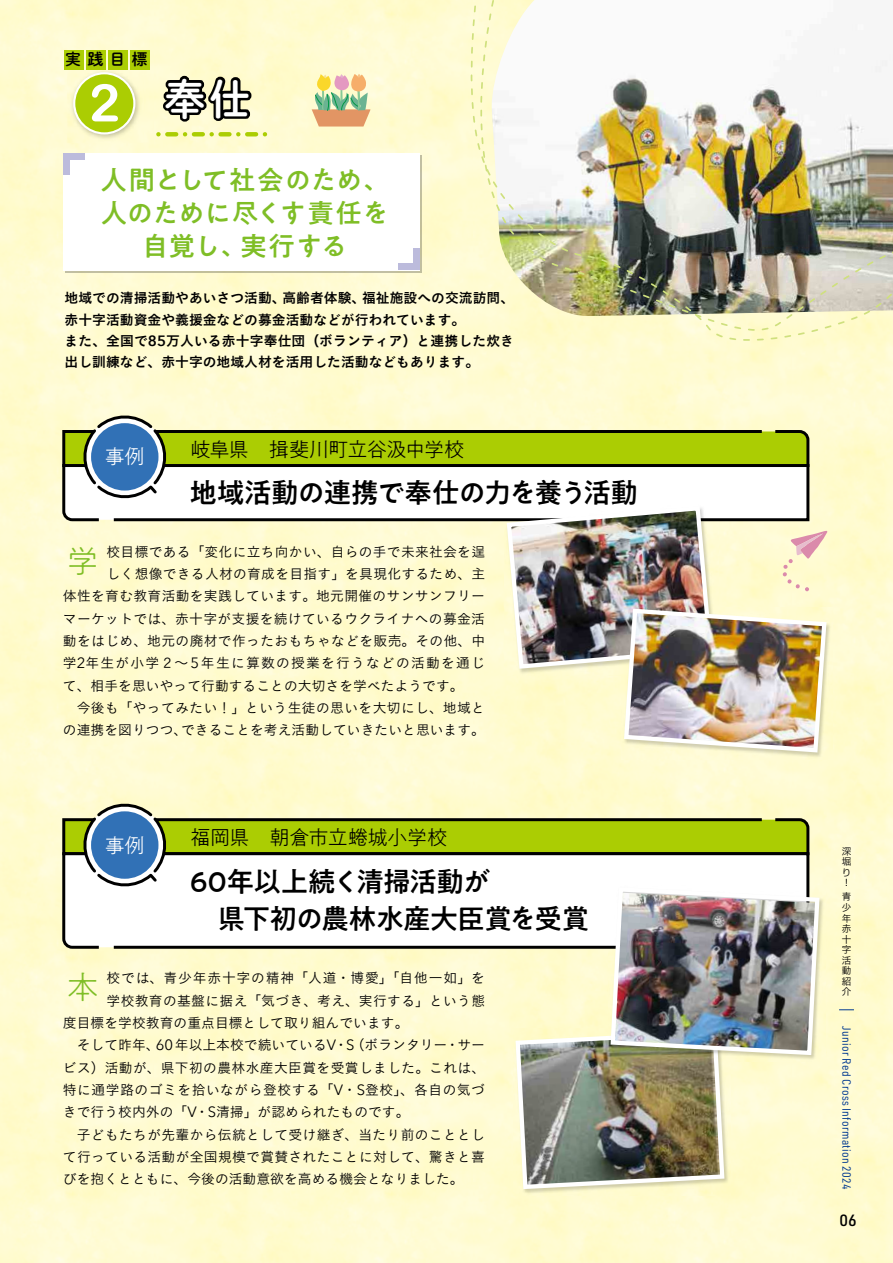
<style>
.page{position:relative;width:893px;height:1263px;background:#fffbd1}
.page>*{position:absolute;margin:0;border:0;box-sizing:border-box;transform-origin:0 0}
.t1{font:52.05px "Arial Rounded MT Bold";color:#fff}
.t2{font:42.45px "Shuei M Go Std B";color:#fff;scale:.96 1}
.t3{font:300 31.95px "PA1 Gothic Std";color:#7fbe26}
.t4{font:500 27.6px/37.2px "PA1 Gothic Std";letter-spacing:-.03em;color:#000}
.t5{font:500 26.55px/33px "PA1 Gothic Std";letter-spacing:-.015em;color:#7fbe26;text-align:center}
.t6{font:300 20.25px "PA1 Gothic Std";letter-spacing:-.05em;color:#000}
.t7{font:300 20.25px "PA1 Gothic Std";letter-spacing:-.03em;color:#000}
.t8{font:300 20.25px "PA1 Gothic Std";color:#fff}
.t9{font:15.9px "Shuei M Go Std B";color:#000}
.t10{font:500 15.9px "URWDIN";color:#000}
.t11{font:13.8px "Koburina Go Std W3";letter-spacing:.02em;color:#000}
.t12{font:13.8px "Koburina Go Std W3";color:#000}
.t13{font:13.8px/21.3px "Koburina Go Std W6";color:#000}
.t14{font:13.8px "Koburina Go Std W3";letter-spacing:.085em;color:#000}
.t15{font:13.8px "Koburina Go Std W3";letter-spacing:.06em;color:#000}
.t16{font:11.7px "URWDIN Semi Cond";letter-spacing:.025em;color:#013991}
.t17{font:9.6px/10.5px "Hiragino UD Sans F Std N W3";color:#000}
.s1{font-family:"Avenir Next";font-weight:600;font-size:14.85px}
.s2{font-family:"Avenir Next";font-size:14.85px}
</style>
<div class="page">
<svg style="left:312px;top:74px;width:58px;height:53px"></svg>
<img style="left:68px;top:69px;width:75px;height:74px">
<div style="left:74px;top:73px;width:60px;height:60px;background:#abcd03;border-radius:50%"></div>
<div style="left:73px;top:72px;width:62px;height:62px;border:2px solid #fff;border-radius:50%"></div>
<div style="left:64px;top:50px;width:20px;height:19px;background:#abcd03"></div>
<div style="left:86px;top:50px;width:20px;height:19px;background:#abcd03"></div>
<div style="left:108px;top:50px;width:20px;height:19px;background:#abcd03"></div>
<div style="left:130px;top:50px;width:20px;height:19px;background:#abcd03"></div>
<svg style="left:158px;top:132px;width:110px;height:4px"></svg>
<img style="left:61px;top:802px;width:761px;height:389px">
<div style="left:65px;top:155px;width:356px;height:117px;background:#fff"></div>
<div style="left:63px;top:153px;width:356px;height:117px;background:#fff"></div>
<svg style="left:163px;top:75px;width:89px;height:47px"></svg>
<svg style="left:61px;top:414px;width:768px;height:341px"></svg>
<div style="left:91px;top:423px;width:67px;height:67px;background:#3171b6;border-radius:50%"></div>
<div style="left:63px;top:153px;width:6px;height:21px;background:#bcbbdc"></div>
<div style="left:63px;top:153px;width:21px;height:6px;background:#bcbbdc"></div>
<div style="left:398px;top:264px;width:21px;height:6px;background:#bcbbdc"></div>
<div style="left:413px;top:249px;width:6px;height:21px;background:#bcbbdc"></div>
<img style="left:470px;top:0;width:423px;height:350px">
<svg style="left:839px;top:1009px;width:15px;height:1px"></svg>
<p class="t9" style="left:65px;top:47px;width:84px">実践目標</p>
<h1 class="t1" style="left:89px;top:73px;width:32px">2</h1>
<h2 class="t2" style="left:164px;top:67px;width:91px">奉仕</h2>
<h3 class="t5" style="left:101px;top:166px;width:290px">人間として社会のため、人のために尽くす責任を自覚し、実行する</h3>
<p class="t13" style="left:65px;top:288px;width:451px">地域での清掃活動やあいさつ活動、高齢者体験、福祉施設への交流訪問、赤十字活動資金や義援金などの募金活動などが行われています。<br>また、全国で<span class="s1">85</span>万人いる赤十字奉仕団（ボランティア）と連携した炊き出し訓練など、赤十字の地域人材を活用した活動などもあります。</p>
<h3 class="t8" style="left:105px;top:446px;width:41px">事例</h3>
<h3 class="t6" style="left:190px;top:438px;width:275px">岐阜県　揖斐川町立谷汲中学校</h3>
<h3 class="t4" style="left:189px;top:477px;width:450px">地域活動の連携で奉仕の力を養う活動</h3>
<p class="t11" style="left:107px;top:541px;width:380px">校目標である「変化に立ち向かい、自らの手で未来社会を逞</p>
<p class="t11" style="left:107px;top:563px;width:380px">しく想像できる人材の育成を目指す」を具現化するため、主</p>
<p class="t11" style="left:63px;top:586px;width:424px">体性を育む教育活動を実践しています。地元開催のサンサンフリー</p>
<p class="t11" style="left:63px;top:608px;width:424px">マーケットでは、赤十字が支援を続けているウクライナへの募金活</p>
<p class="t11" style="left:63px;top:630px;width:424px">動をはじめ、地元の廃材で作ったおもちゃなどを販売。その他、中</p>
<p class="t14" style="left:63px;top:653px;width:424px">学<span class="s2">2</span>年生が小学２～<span class="s2">5</span>年生に算数の授業を行うなどの活動を通じ</p>
<p class="t12" style="left:63px;top:675px;width:402px">て、相手を思いやって行動することの大切さを学べたようです。</p>
<p class="t11" style="left:63px;top:697px;width:424px">　今後も「やってみたい！」という生徒の思いを大切にし、地域と</p>
<p class="t12" style="left:63px;top:720px;width:424px">の連携を図りつつ、できることを考え活動していきたいと思います。</p>
<h3 class="t3" style="left:67px;top:543px;width:33px">学</h3>
<h3 class="t8" style="left:105px;top:834px;width:41px">事例</h3>
<h3 class="t7" style="left:190px;top:826px;width:258px">福岡県　朝倉市立蜷城小学校</h3>
<h3 class="t4" style="left:190px;top:866px;width:401px">60年以上続く清掃活動が<br>　県下初の農林水産大臣賞を受賞</h3>
<p class="t15" style="left:107px;top:968px;width:380px">校では、青少年赤十字の精神「人道・博愛」「自他一如」を</p>
<p class="t11" style="left:107px;top:990px;width:380px">学校教育の基盤に据え「気づき、考え、実行する」という態</p>
<p class="t12" style="left:63px;top:1012px;width:347px">度目標を学校教育の重点目標として取り組んでいます。</p>
<p class="t12" style="left:63px;top:1034px;width:424px">　そして昨年、<span class="s2">60</span>年以上本校で続いている<span class="s2">V</span>・<span class="s2">S</span>（ボランタリー・サー</p>
<p class="t11" style="left:63px;top:1057px;width:424px">ビス）活動が、県下初の農林水産大臣賞を受賞しました。これは、</p>
<p class="t11" style="left:63px;top:1079px;width:424px">特に通学路のゴミを拾いながら登校する「<span class="s2">V</span>・<span class="s2">S</span>登校」、各自の気づ</p>
<p class="t12" style="left:63px;top:1101px;width:348px">きで行う校内外の「<span class="s2">V</span>・<span class="s2">S</span>清掃」が認められたものです。</p>
<p class="t11" style="left:63px;top:1124px;width:424px">　子どもたちが先輩から伝統として受け継ぎ、当たり前のこととし</p>
<p class="t11" style="left:63px;top:1146px;width:424px">て行っている活動が全国規模で賞賛されたことに対して、驚きと喜</p>
<p class="t12" style="left:63px;top:1168px;width:402px">びを抱くとともに、今後の活動意欲を高める機会となりました。</p>
<h3 class="t3" style="left:67px;top:969px;width:33px">本</h3>
<p class="t17" style="left:842px;top:845px;width:16px">深堀り！</p>
<p class="t17" style="left:842px;top:891px;width:16px;text-align:justify">青少年赤十字活動紹介</p>
<p class="t16" style="left:853px;top:1026px;width:164px;rotate:90deg">Junior Red Cross Information 2024</p>
<p class="t10" style="left:840px;top:1211px;width:19px">06</p>
</div>
